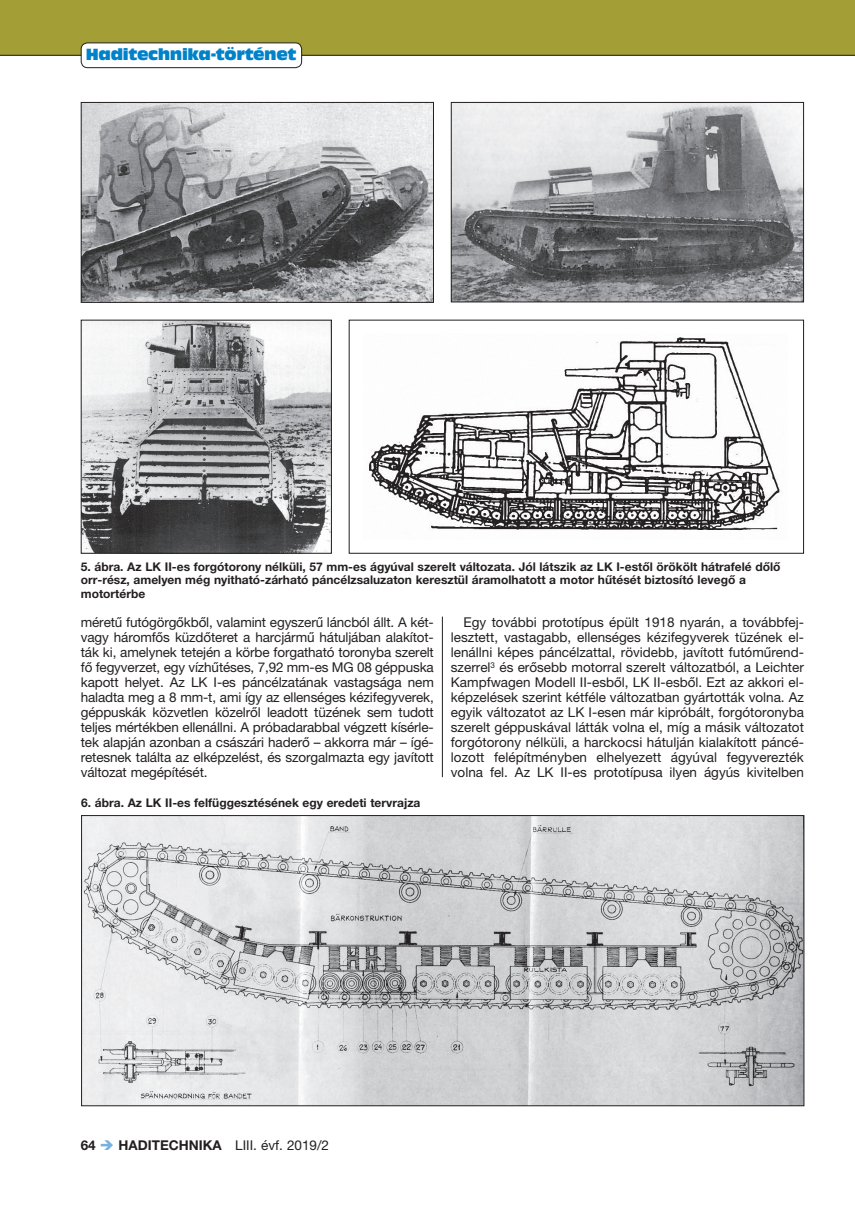
<style>
.page{position:relative;width:855px;height:1212px;background:#fff}
.page>*{position:absolute;margin:0;border:0;box-sizing:border-box;transform-origin:0 0}
.t1{font:15px "Antique Olive Compact";letter-spacing:-.02em;color:#0082c8}
.t2{font:13.5px/15px "Helvetica Neue LT Pro";color:#231f20;text-align:justify}
.t3{font:700 12px/13.5px "Helvetica Neue LT Pro";color:#231f20}
.s1{font-weight:700}
.s2{color:#76b1df}
</style>
<div class="page">
<div style="left:0;top:0;width:855px;height:55px;background:#a39f36"></div>
<hr style="left:0;top:55px;width:855px;height:1px;background:#231f20">
<div style="left:81px;top:43px;width:221px;height:25px;background:#fff;border-radius:6px"></div>
<div style="left:81px;top:43px;width:221px;height:25px;border:1px solid #231f20;border-radius:6px"></div>
<img style="left:83px;top:817px;width:719px;height:287px">
<img style="left:83px;top:104px;width:349px;height:197px">
<div style="left:81px;top:102px;width:353px;height:201px;border:1px solid #231f20"></div>
<img style="left:453px;top:104px;width:349px;height:196px">
<div style="left:451px;top:102px;width:353px;height:200px;border:1px solid #231f20"></div>
<img style="left:83px;top:322px;width:247px;height:230px">
<div style="left:81px;top:320px;width:251px;height:234px;border:1px solid #231f20"></div>
<img style="left:369px;top:337px;width:411px;height:194px">
<div style="left:349px;top:320px;width:455px;height:234px;border:1px solid #231f20"></div>
<hr style="left:442px;top:617px;width:1px;height:160px;background:#231f20">
<p class="t1" style="left:86px;top:44px;width:212px">Haditechnika-történet</p>
<p class="t3" style="left:81px;top:559px;width:701px">5. ábra. Az LK II-es forgótorony nélküli, 57 mm-es ágyúval szerelt változata. Jól látszik az LK I-estől örökölt hátrafelé dőlő orr-rész, amelyen még nyitható-zárható páncélzsaluzaton keresztül áramolhatott a motor hűtését biztosító levegő a motortérbe</p>
<p class="t2" style="left:81px;top:615px;width:354px">méretű futógörgőkből, valamint egyszerű láncból állt. A két&shy;vagy háromfős küzdőteret a harcjármű hátuljában alakítot&shy;ták ki, amelynek tetején a körbe forgatható toronyba szerelt fő fegyverzet, egy vízhűtéses, 7,92 mm-es MG 08 géppuska kapott helyet. Az LK I-es páncélzatának vastagsága nem haladta meg a 8 mm-t, ami így az ellenséges kézifegyverek, géppuskák közvetlen közelről leadott tüzének sem tudott teljes mértékben ellenállni. A próbadarabbal végzett kísérle&shy;tek alapján azonban a császári haderő – akkorra már – ígé&shy;retesnek találta az elképzelést, és szorgalmazta egy javított változat megépítését.</p>
<p class="t2" style="left:451px;top:615px;width:354px;text-indent:13px">Egy további prototípus épült 1918 nyarán, a továbbfej&shy;lesztett, vastagabb, ellenséges kézifegyverek tüzének el&shy;lenállni képes páncélzattal, rövidebb, javított futóműrend&shy;szerrel<sup>3</sup> és erősebb motorral szerelt változatból, a Leichter Kampfwagen Modell II-esből, LK II-esből. Ezt az akkori el&shy;képzelések szerint kétféle változatban gyártották volna. Az egyik változatot az LK I-esen már kipróbált, forgótoronyba szerelt géppuskával látták volna el, míg a másik változatot forgótorony nélküli, a harckocsi hátulján kialakított páncé&shy;lozott felépítményben elhelyezett ágyúval fegyverezték volna fel. Az LK II-es prototípusa ilyen ágyús kivitelben</p>
<p class="t3" style="left:81px;top:795px;width:341px">6. ábra. Az LK II-es felfüggesztésének egy eredeti tervrajza</p>
<p class="t2" style="left:81px;top:1137px;width:250px"><span class="s1">64</span> <span class="s2">➔</span> <span class="s1">HADITECHNIKA</span> LIII. évf. 2019/2</p>
</div>
